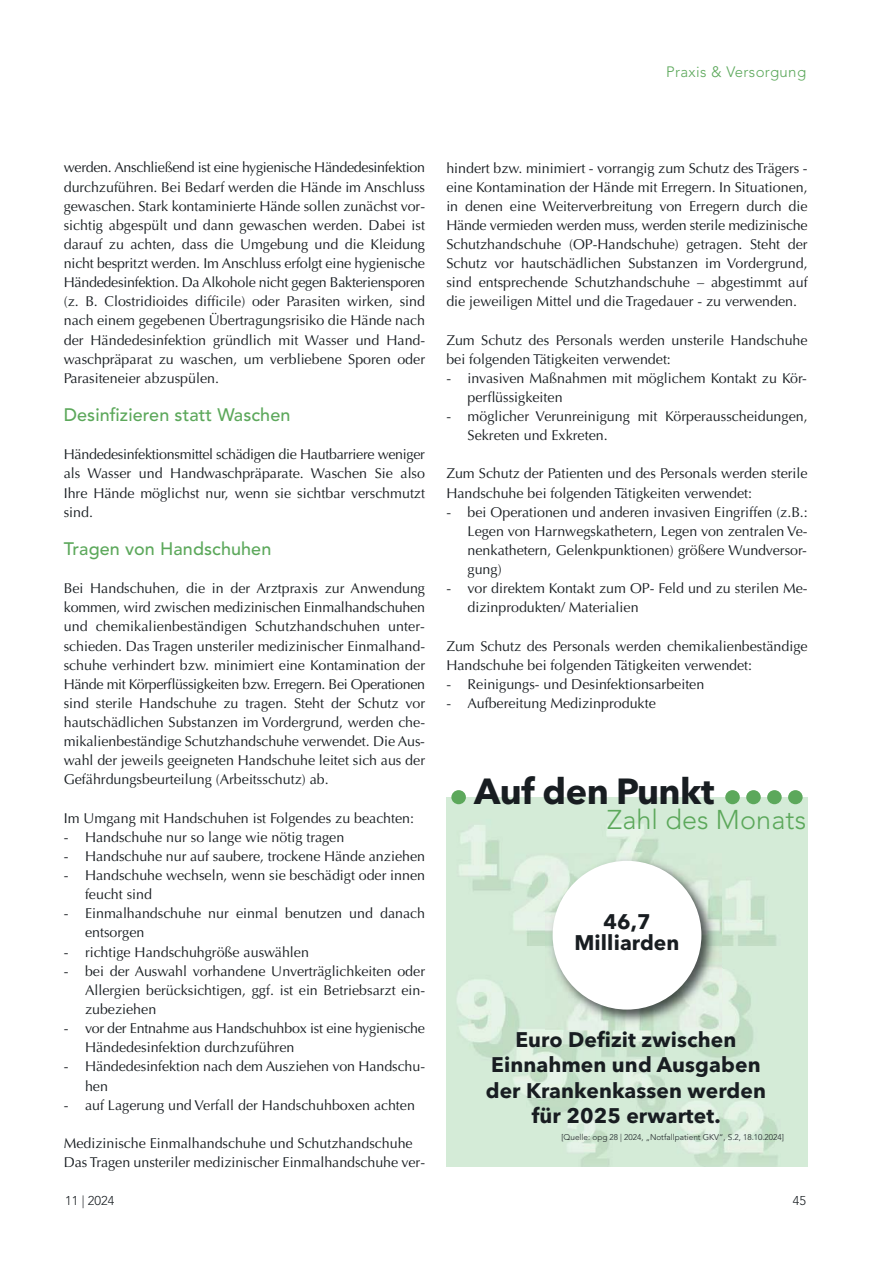
<style>
.page{position:relative;width:893px;height:1263px;background:#fff}
.page>*{position:absolute;margin:0;border:0;box-sizing:border-box;transform-origin:0 0}
.t1{font:700 36px "Avenir Next LT Pro";letter-spacing:-.015em;color:#181d21}
.t2{font:300 27px "Avenir LT Pro";letter-spacing:.005em;color:#5ca85b}
.t3{font:700 21px/25.2px "Avenir Next LT Pro";letter-spacing:.005em;color:#181d21;text-align:center}
.t4{font:500 18px "Avenir LT Pro";letter-spacing:.005em;color:#5ca85b}
.t5{font:300 15px "Avenir LT Pro";letter-spacing:.025em;color:#5ca85b}
.t6{font:14.25px/19.2px "Optima LT Pro";color:#181d21}
.t7{font:300 12.75px "Avenir LT Pro";color:#181d21}
.t8{font:300 8.25px "Avenir LT Pro";color:#181d21}
.s1{font-size:72px;color:#5ca85b}
</style>
<div class="page">
<img style="left:446px;top:797px;width:362px;height:370px">
<img style="left:546px;top:854px;width:175px;height:175px">
<div style="left:553px;top:861px;width:148px;height:149px;background:#fff;border-radius:50%"></div>
<p class="t5" style="left:666px;top:65px;width:142px">Praxis &amp; Versorgung</p>
<p class="t6" style="left:64px;top:159px;width:363px;text-align:justify">werden. Anschließend ist eine hygienische Händedesinfektion durchzuführen. Bei Bedarf werden die Hände im Anschluss gewaschen. Stark kontaminierte Hände sollen zunächst vor&shy;sichtig abgespült und dann gewaschen werden. Dabei ist darauf zu achten, dass die Umgebung und die Kleidung nicht bespritzt werden. Im Anschluss erfolgt eine hygienische Händedesinfektion. Da Alkohole nicht gegen Bakteriensporen (z. B. Clostridioides difficile) oder Parasiten wirken, sind nach einem gegebenen Übertragungsrisiko die Hände nach der Händedesinfektion gründlich mit Wasser und Hand&shy;waschpräparat zu waschen, um verbliebene Sporen oder Parasiteneier abzuspülen.</p>
<p class="t4" style="left:64px;top:407px;width:228px">Desinfizieren statt Waschen</p>
<p class="t6" style="left:64px;top:446px;width:363px;text-align:justify">Händedesinfektionsmittel schädigen die Hautbarriere weniger als Wasser und Handwaschpräparate. Waschen Sie also Ihre Hände möglichst nur, wenn sie sichtbar verschmutzt sind.</p>
<p class="t4" style="left:64px;top:541px;width:209px">Tragen von Handschuhen</p>
<p class="t6" style="left:64px;top:580px;width:363px;text-align:justify">Bei Handschuhen, die in der Arztpraxis zur Anwendung kommen, wird zwischen medizinischen Einmalhandschuhen und chemikalienbeständigen Schutzhandschuhen unter&shy;schieden. Das Tragen unsteriler medizinischer Einmalhand&shy;schuhe verhindert bzw. minimiert eine Kontamination der Hände mit Körperflüssigkeiten bzw. Erregern. Bei Operationen sind sterile Handschuhe zu tragen. Steht der Schutz vor hautschädlichen Substanzen im Vordergrund, werden che&shy;mikalienbeständige Schutzhandschuhe verwendet. Die Aus&shy;wahl der jeweils geeigneten Handschuhe leitet sich aus der Gefährdungsbeurteilung (Arbeitsschutz) ab.</p>
<p class="t6" style="left:64px;top:809px;width:352px">Im Umgang mit Handschuhen ist Folgendes zu beachten:</p>
<p class="t6" style="left:64px;top:828px;width:282px">- Handschuhe nur so lange wie nötig tragen</p>
<p class="t6" style="left:64px;top:848px;width:363px">- Handschuhe nur auf saubere, trockene Hände anziehen</p>
<p class="t6" style="left:85px;top:867px;width:342px;text-indent:-21px">- Handschuhe wechseln, wenn sie beschädigt oder innen feucht sind</p>
<p class="t6" style="left:85px;top:905px;width:342px;text-indent:-21px">- Einmalhandschuhe nur einmal benutzen und danach entsorgen</p>
<p class="t6" style="left:64px;top:943px;width:247px">- richtige Handschuhgröße auswählen</p>
<p class="t6" style="left:85px;top:962px;width:342px;text-align:justify;text-indent:-21px">- bei der Auswahl vorhandene Unverträglichkeiten oder Allergien berücksichtigen, ggf. ist ein Betriebsarzt ein&shy;zubeziehen</p>
<p class="t6" style="left:85px;top:1020px;width:342px;text-indent:-21px">- vor der Entnahme aus Handschuhbox ist eine hygienische<br>Händedesinfektion durchzuführen</p>
<p class="t6" style="left:85px;top:1058px;width:342px;text-indent:-21px">- Händedesinfektion nach dem Ausziehen von Handschu&shy;hen</p>
<p class="t6" style="left:64px;top:1096px;width:353px">- auf Lagerung und Verfall der Handschuhboxen achten</p>
<p class="t6" style="left:64px;top:1135px;width:363px">Medizinische Einmalhandschuhe und Schutzhandschuhe<br>Das Tragen unsteriler medizinischer Einmalhandschuhe ver-</p>
<p class="t7" style="left:65px;top:1196px;width:51px">11 | 2024</p>
<p class="t6" style="left:446px;top:159px;width:363px;text-align:justify">hindert bzw. minimiert - vorrangig zum Schutz des Trägers - eine Kontamination der Hände mit Erregern. In Situationen, in denen eine Weiterverbreitung von Erregern durch die Hände vermieden werden muss, werden sterile medizinische Schutzhandschuhe (OP-Handschuhe) getragen. Steht der Schutz vor hautschädlichen Substanzen im Vordergrund, sind entsprechende Schutzhandschuhe – abgestimmt auf die jeweiligen Mittel und die Tragedauer - zu verwenden.</p>
<p class="t6" style="left:446px;top:331px;width:363px">Zum Schutz des Personals werden unsterile Handschuhe bei folgenden Tätigkeiten verwendet:</p>
<p class="t6" style="left:468px;top:369px;width:341px;text-indent:-21px">- invasiven Maßnahmen mit möglichem Kontakt zu Kör&shy;perflüssigkeiten</p>
<p class="t6" style="left:468px;top:408px;width:342px;text-indent:-21px">- möglicher Verunreinigung mit Körperausscheidungen,<br>Sekreten und Exkreten.</p>
<p class="t6" style="left:446px;top:465px;width:363px">Zum Schutz der Patienten und des Personals werden sterile<br>Handschuhe bei folgenden Tätigkeiten verwendet:</p>
<p class="t6" style="left:468px;top:503px;width:342px;text-align:justify;text-indent:-21px">- bei Operationen und anderen invasiven Eingriffen (z.B.:<br>Legen von Harnwegskathetern, Legen von zentralen Ve&shy;nenkathetern, Gelenkpunktionen) größere Wundversor&shy;gung)</p>
<p class="t6" style="left:468px;top:580px;width:342px;text-indent:-21px">- vor direktem Kontakt zum OP- Feld und zu sterilen Me&shy;dizinprodukten/ Materialien</p>
<p class="t6" style="left:446px;top:637px;width:363px">Zum Schutz des Personals werden chemikalienbeständige<br>Handschuhe bei folgenden Tätigkeiten verwendet:</p>
<p class="t6" style="left:446px;top:675px;width:259px">- Reinigungs- und Desinfektionsarbeiten</p>
<p class="t6" style="left:446px;top:695px;width:211px">- Aufbereitung Medizinprodukte</p>
<h1 class="t1" style="left:448px;top:775px;width:360px"><span class="s1">.</span>Auf den Punkt <span class="s1">....</span></h1>
<h2 class="t2" style="left:607px;top:809px;width:200px">Zahl des Monats</h2>
<h3 class="t3" style="left:574px;top:913px;width:106px;line-height:21px">46,7<br>Milliarden</h3>
<h3 class="t3" style="left:486px;top:1029px;width:282px">Euro Defizit zwischen<br>Einnahmen und Ausgaben der Krankenkassen werden für 2025 erwartet.</h3>
<p class="t8" style="left:561px;top:1134px;width:224px">[Quelle: opg 28 | 2024, „Notfallpatient GKV“, S.2, 18.10.2024]</p>
<p class="t7" style="left:793px;top:1196px;width:15px">45</p>
</div>
